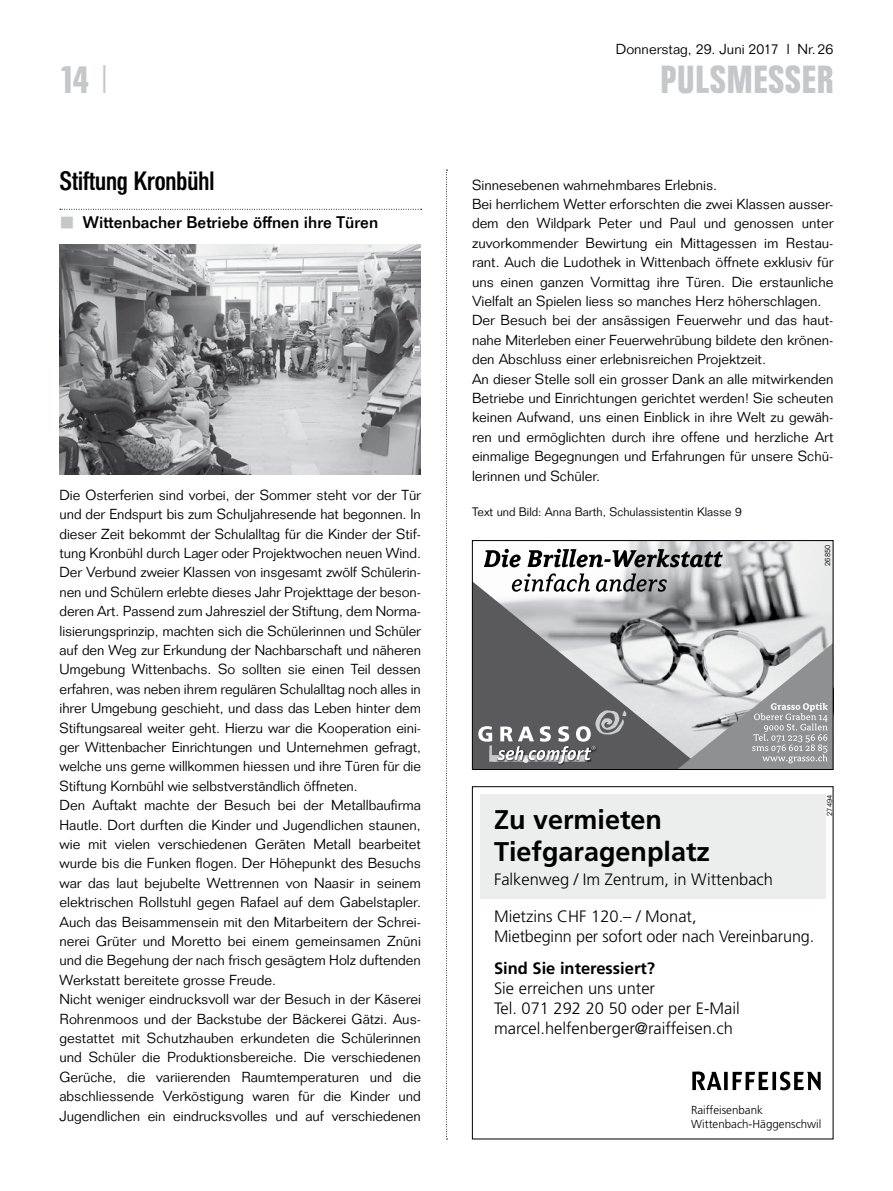
<style>
.page{position:relative;width:893px;height:1191px;background:#fff}
.page>*{position:absolute;margin:0;border:0;box-sizing:border-box;transform-origin:0 0}
.t1{font:700 39px "Folio Condensed BQ";letter-spacing:.03em;color:#c6c7c8}
.t2{font:700 27px/32.4px "Frutiger LT Std";color:#000}
.t3{font:500 26.25px "Folio Condensed BQ";color:#000}
.t4{font:300 16.5px/19.8px "Frutiger LT Std";color:#000}
.t5{font:500 16.5px "Folio";color:#000}
.t6{font:700 16.5px "Frutiger LT Std";color:#000}
.t7{font:300 14.25px/19.4px "Folio";color:#000}
.t8{font:300 12px "Folio";color:#000}
.t9{font:300 11.55px/14px "Frutiger LT Std";color:#000}
.t10{font:300 7.5px "Folio";letter-spacing:.02em;color:#000}
.s1{font-family:"Folio";font-weight:300}
</style>
<div class="page">
<svg style="left:446px;top:170px;width:1px;height:969px"></svg>
<svg style="left:60px;top:209px;width:362px;height:1px"></svg>
<img style="left:60px;top:244px;width:361px;height:230px">
<img style="left:483px;top:542px;width:348px;height:101px">
<svg style="left:474px;top:581px;width:230px;height:187px;background:#949596"></svg>
<svg style="left:677px;top:643px;width:154px;height:125px;background:#b4b5b6"></svg>
<svg style="left:484px;top:549px;width:37px;height:18px"></svg>
<svg style="left:527px;top:549px;width:196px;height:18px"></svg>
<svg style="left:512px;top:573px;width:78px;height:19px"></svg>
<svg style="left:596px;top:573px;width:71px;height:19px"></svg>
<img style="left:557px;top:763px;width:14px;height:3px">
<svg style="left:478px;top:710px;width:148px;height:53px;background:#7b7b7c"></svg>
<div style="left:472px;top:540px;width:361px;height:230px;border:1px solid #000"></div>
<div style="left:480px;top:794px;width:345px;height:104px;background:#eceded"></div>
<svg style="left:692px;top:1071px;width:129px;height:19px"></svg>
<div style="left:472px;top:786px;width:361px;height:353px;border:1px solid #000"></div>
<h1 class="t1" style="left:60px;top:58px;width:51px">14 <span class="s1">|</span></h1>
<h3 class="t3" style="left:60px;top:166px;width:156px">Stiftung Kronbühl</h3>
<p class="t5" style="left:83px;top:213px;width:297px">Wittenbacher Betriebe öffnen ihre Türen</p>
<p class="t7" style="left:60px;top:485px;width:363px">Die Osterferien sind vorbei, der Sommer steht vor der Tür und der Endspurt bis zum Schuljahresende hat begonnen. In dieser Zeit bekommt der Schulalltag für die Kinder der Stif&shy;tung Kronbühl durch Lager oder Projektwochen neuen Wind.<br>Der Verbund zweier Klassen von insgesamt zwölf Schülerin&shy;nen und Schülern erlebte dieses Jahr Projekttage der beson&shy;deren Art. Passend zum Jahresziel der Stiftung, dem Norma&shy;lisierungsprinzip, machten sich die Schülerinnen und Schüler auf den Weg zur Erkundung der Nachbarschaft und näheren Umgebung Wittenbachs. So sollten sie einen Teil dessen erfahren, was neben ihrem regulären Schulalltag noch alles in ihrer Umgebung geschieht, und dass das Leben hinter dem Stiftungsareal weiter geht. Hierzu war die Kooperation eini&shy;ger Wittenbacher Einrichtungen und Unternehmen gefragt, welche uns gerne willkommen hiessen und ihre Türen für die Stiftung Kornbühl wie selbstverständlich öffneten.<br>Den Auftakt machte der Besuch bei der Metallbaufirma Hautle. Dort durften die Kinder und Jugendlichen staunen, wie mit vielen verschiedenen Geräten Metall bearbeitet wurde bis die Funken flogen. Der Höhepunkt des Besuchs war das laut bejubelte Wettrennen von Naasir in seinem elektrischen Rollstuhl gegen Rafael auf dem Gabelstapler.<br>Auch das Beisammensein mit den Mitarbeitern der Schrei&shy;nerei Grüter und Moretto bei einem gemeinsamen Znüni und die Begehung der nach frisch gesägtem Holz duftenden Werkstatt bereitete grosse Freude.<br>Nicht weniger eindrucksvoll war der Besuch in der Käserei Rohrenmoos und der Backstube der Bäckerei Gätzi. Aus&shy;gestattet mit Schutzhauben erkundeten die Schülerinnen und Schüler die Produktionsbereiche. Die verschiedenen Gerüche, die variierenden Raumtemperaturen und die abschliessende Verköstigung waren für die Kinder und Jugendlichen ein eindrucksvolles und auf verschiedenen</p>
<p class="t7" style="left:616px;top:39px;width:219px">Donnerstag, 29. Juni 2017 l Nr.26</p>
<h1 class="t1" style="left:661px;top:58px;width:174px">PULSMESSER</h1>
<p class="t7" style="left:472px;top:175px;width:363px">Sinnesebenen wahrnehmbares Erlebnis.<br>Bei herrlichem Wetter erforschten die zwei Klassen ausser&shy;dem den Wildpark Peter und Paul und genossen unter zuvorkommender Bewirtung ein Mittagessen im Restau&shy;rant. Auch die Ludothek in Wittenbach öffnete exklusiv für uns einen ganzen Vormittag ihre Türen. Die erstaunliche Vielfalt an Spielen liess so manches Herz höherschlagen.<br>Der Besuch bei der ansässigen Feuerwehr und das haut&shy;nahe Miterleben einer Feuerwehrübung bildete den krönen&shy;den Abschluss einer erlebnisreichen Projektzeit.<br>An dieser Stelle soll ein grosser Dank an alle mitwirkenden Betriebe und Einrichtungen gerichtet werden! Sie scheuten keinen Aufwand, uns einen Einblick in ihre Welt zu gewäh&shy;ren und ermöglichten durch ihre offene und herzliche Art einmalige Begegnungen und Erfahrungen für unsere Schü&shy;lerinnen und Schüler.</p>
<p class="t8" style="left:472px;top:505px;width:271px">Text und Bild: Anna Barth, Schulassistentin Klasse 9</p>
<p class="t10" style="left:823px;top:566px;width:23px;rotate:-90deg">26850</p>
<h2 class="t2" style="left:494px;top:803px;width:218px">Zu vermieten<br>Tiefgaragenplatz</h2>
<p class="t4" style="left:494px;top:869px;width:281px">Falkenweg / Im Zentrum, in Wittenbach</p>
<p class="t4" style="left:494px;top:906px;width:322px">Mietzins CHF 120.– / Monat,<br>Mietbeginn per sofort oder nach Vereinbarung.</p>
<p class="t6" style="left:494px;top:958px;width:163px">Sind Sie interessiert?</p>
<p class="t4" style="left:494px;top:978px;width:247px">Sie erreichen uns unter<br>Tel. 071 292 20 50 oder per E-Mail marcel.helfenberger@raiffeisen.ch</p>
<p class="t10" style="left:825px;top:816px;width:23px;rotate:-90deg">27494</p>
<p class="t9" style="left:691px;top:1103px;width:132px">Raiffeisenbank<br>Wittenbach-Häggenschwil</p>
</div>
